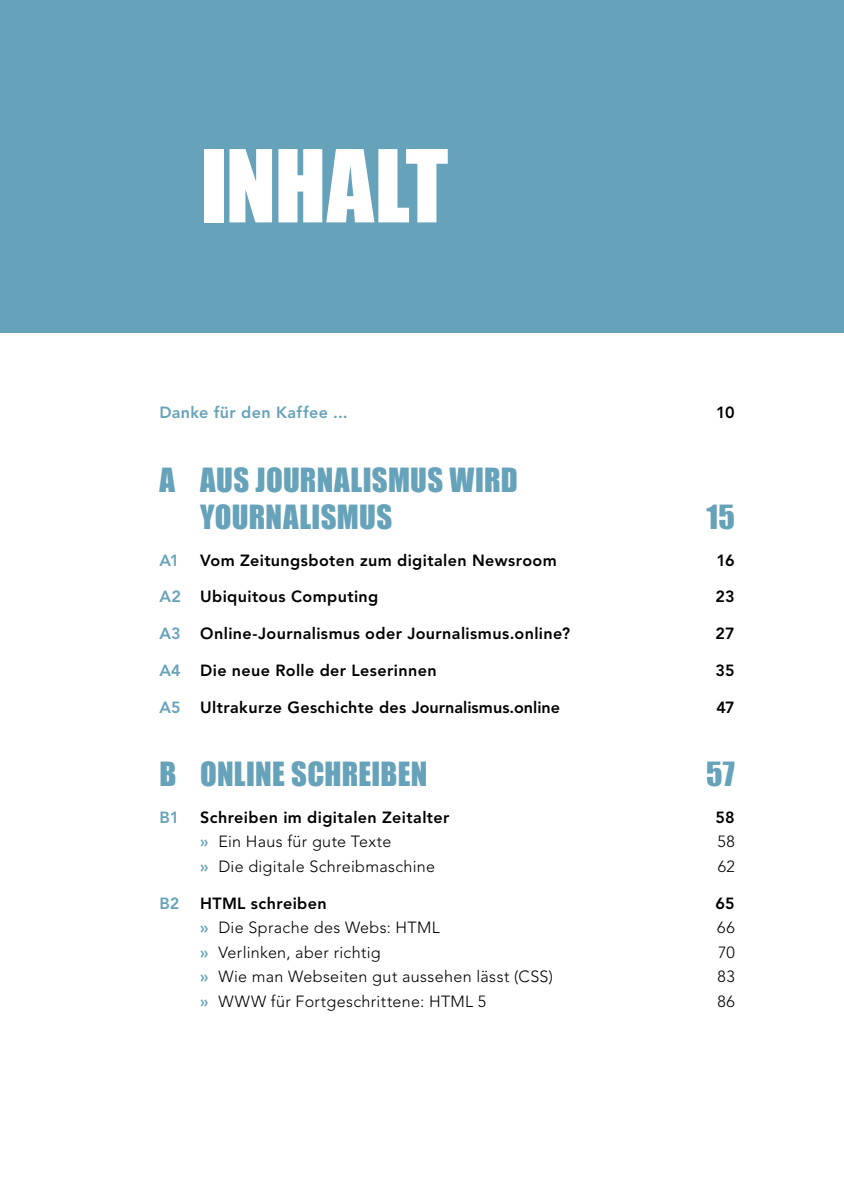
<style>
.page{position:relative;width:844px;height:1191px;background:#fff}
.page>*{position:absolute;margin:0;border:0;box-sizing:border-box;transform-origin:0 0}
.t1{font:92.75px "Impact";letter-spacing:-.015em;color:#fff}
.t2{font:30.62px/36.8px "Impact";letter-spacing:.01em;color:#66a2b9}
.t3{font:800 16.1px "Avenir LT Pro";letter-spacing:.025em;color:#000}
.t4{font:300 16.1px "Avenir LT Pro";letter-spacing:.02em;color:#000}
.t5{font:800 16.1px "Avenir LT Pro";letter-spacing:.025em;color:#66a2b9}
.s1{color:#66a2b9}
.s2{font-weight:800;color:#66a2b9}
</style>
<div class="page">
<div style="left:0;top:0;width:843px;height:333px;background:#66a2b9"></div>
<h1 class="t1" style="left:200px;top:114px;width:249px">INHALT</h1>
<p class="t5" style="left:159px;top:403px;width:190px">Danke für den Kaffee ...</p>
<p class="t3" style="left:716px;top:403px;width:20px">10</p>
<h2 class="t2" style="left:200px;top:461px;width:319px;text-indent:-41px">A AUS JOURNALISMUS WIRD<br>YOURNALISMUS</h2>
<h2 class="t2" style="left:706px;top:497px;width:30px">15</h2>
<p class="t5" style="left:159px;top:550px;width:22px">A1</p>
<p class="t3" style="left:200px;top:550px;width:358px">Vom Zeitungsboten zum digitalen Newsroom</p>
<p class="t3" style="left:716px;top:550px;width:20px">16</p>
<p class="t3" style="left:159px;top:587px;width:220px"><span class="s1">A2</span> Ubiquitous Computing</p>
<p class="t3" style="left:715px;top:587px;width:21px">23</p>
<p class="t3" style="left:159px;top:624px;width:412px"><span class="s1">A3</span> Online-Journalismus oder Journalismus.online?</p>
<p class="t3" style="left:715px;top:624px;width:21px">27</p>
<p class="t3" style="left:159px;top:660px;width:279px"><span class="s1">A4</span> Die neue Rolle der Leserinnen</p>
<p class="t3" style="left:715px;top:660px;width:21px">35</p>
<p class="t3" style="left:159px;top:697px;width:402px"><span class="s1">A5</span> Ultrakurze Geschichte des Journalismus.online</p>
<p class="t3" style="left:716px;top:697px;width:20px">47</p>
<h2 class="t2" style="left:159px;top:755px;width:269px">B ONLINE SCHREIBEN</h2>
<h2 class="t2" style="left:706px;top:755px;width:30px">57</h2>
<p class="t5" style="left:159px;top:807px;width:21px">B1</p>
<p class="t3" style="left:200px;top:807px;width:250px">Schreiben im digitalen Zeitalter</p>
<p class="t3" style="left:715px;top:807px;width:21px">58</p>
<p class="t4" style="left:200px;top:832px;width:193px"><span class="s2">»</span> Ein Haus für gute Texte</p>
<p class="t4" style="left:717px;top:832px;width:19px">58</p>
<p class="t4" style="left:200px;top:857px;width:236px"><span class="s2">»</span> Die digitale Schreibmaschine</p>
<p class="t4" style="left:717px;top:857px;width:19px">62</p>
<p class="t5" style="left:159px;top:893px;width:22px">B2</p>
<p class="t3" style="left:200px;top:893px;width:128px">HTML schreiben</p>
<p class="t3" style="left:715px;top:893px;width:21px">65</p>
<p class="t4" style="left:200px;top:918px;width:241px"><span class="s2">»</span> Die Sprache des Webs: HTML</p>
<p class="t4" style="left:717px;top:918px;width:19px">66</p>
<p class="t4" style="left:200px;top:942px;width:182px"><span class="s2">»</span> Verlinken, aber richtig</p>
<p class="t4" style="left:718px;top:942px;width:18px">70</p>
<p class="t4" style="left:200px;top:967px;width:354px"><span class="s2">»</span> Wie man Webseiten gut aussehen lässt (CSS)</p>
<p class="t4" style="left:717px;top:967px;width:19px">83</p>
<p class="t4" style="left:200px;top:991px;width:287px"><span class="s2">»</span> WWW für Fortgeschrittene: HTML 5</p>
<p class="t4" style="left:717px;top:991px;width:19px">86</p>
</div>
